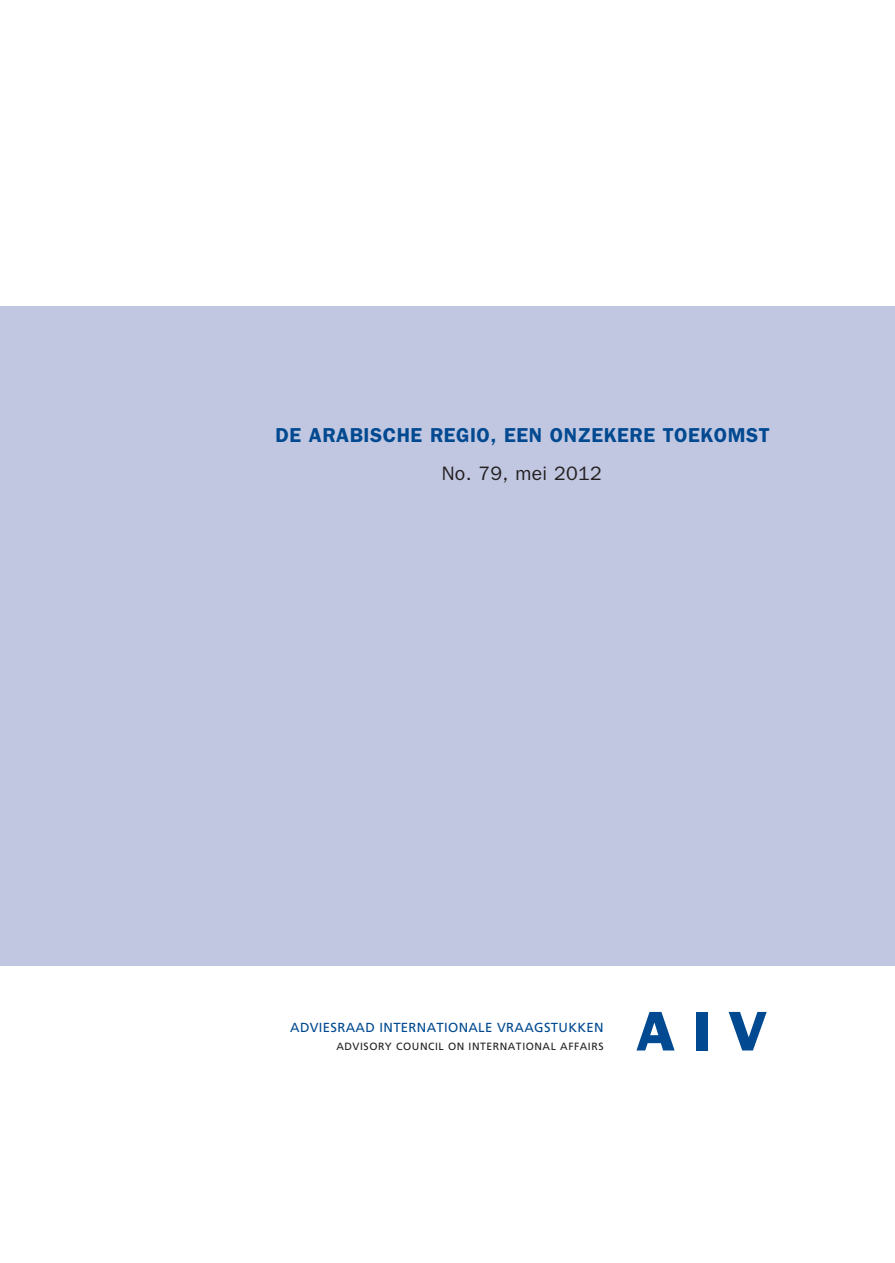
<style>
.page{position:relative;width:895px;height:1263px;background:#fff}
.page>*{position:absolute;margin:0;border:0;box-sizing:border-box;transform-origin:0 0}
.t1{font:51px "Franklin Gothic LT";color:#014990}
.t2{font:600 20.25px "Franklin Gothic LT";letter-spacing:.025em;color:#014990}
.t3{font:19.5px "Franklin Gothic LT";letter-spacing:.015em;color:#231f20}
.t4{font:13.2px "Frutiger";letter-spacing:.025em;color:#014990}
.t5{font:10.5px "Frutiger";letter-spacing:.05em;color:#231f20}
</style>
<div class="page">
<div style="left:0;top:307px;width:895px;height:659px;background:#c1c7e1"></div>
<h2 class="t2" style="left:276px;top:423px;width:495px">DE ARABISCHE REGIO, EEN ONZEKERE TOEKOMST</h2>
<h3 class="t3" style="left:442px;top:462px;width:162px">No. 79, mei 2012</h3>
<p class="t4" style="left:290px;top:1020px;width:315px">ADVIESRAAD INTERNATIONALE VRAAGSTUKKEN</p>
<p class="t5" style="left:336px;top:1040px;width:269px">ADVISORY COUNCIL ON INTERNATIONAL AFFAIRS</p>
<h1 class="t1" style="left:636px;top:999px;width:133px">AIV</h1>
</div>
